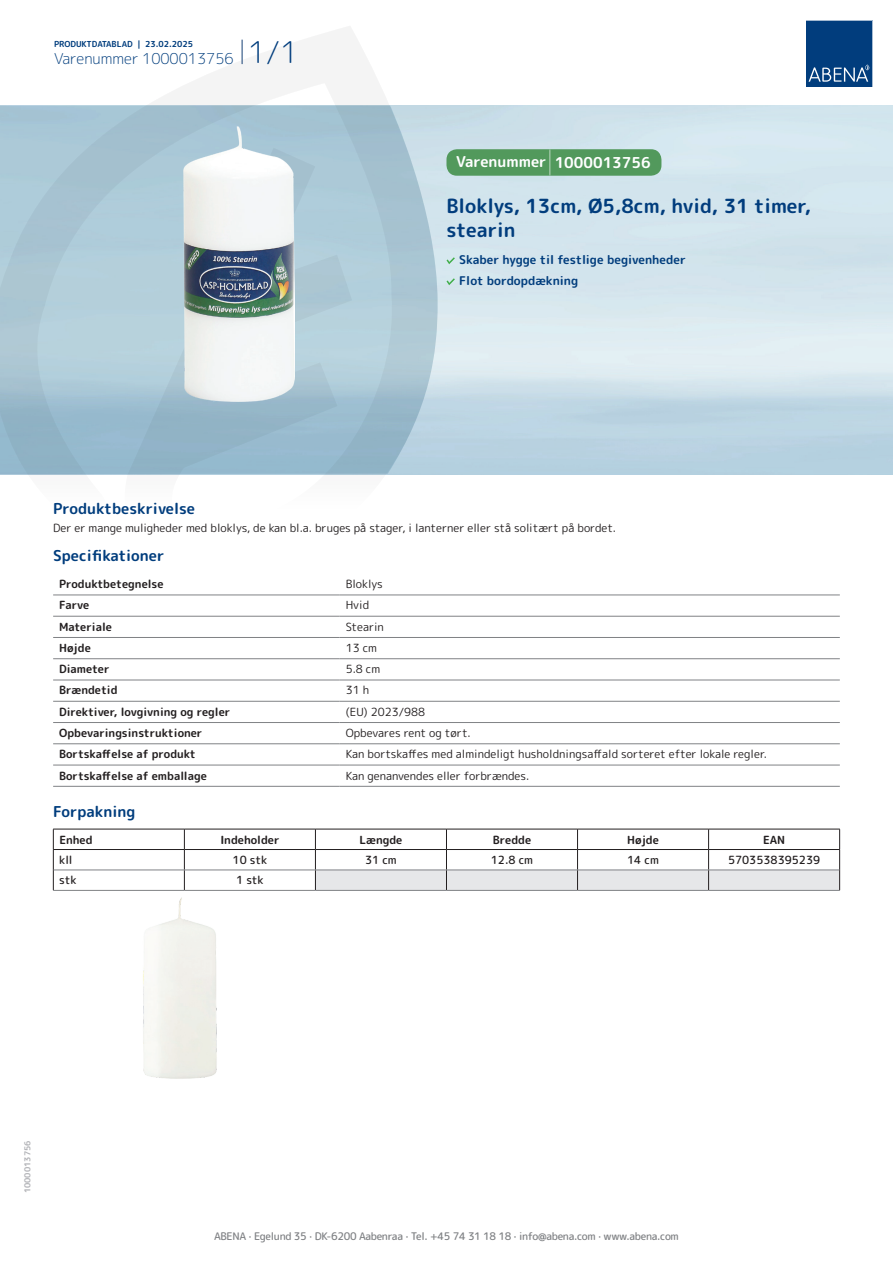
<style>
.page{position:relative;width:893px;height:1263px;background:#fff}
.page>*{position:absolute;margin:0;border:0;box-sizing:border-box;transform-origin:0 0}
.t1{font:700 19.5px/24px "Rounded Mplus 1 c";color:#013d7d}
.t2{font:700 15px "Rounded Mplus 1 c";color:#013d7d}
.t3{font:300 15px "Rounded Mplus 1 c";color:#013d7d}
.t4{font:700 15px "Rounded Mplus 1 c";color:#fff}
.t5{font:700 12px/21px "Rounded Mplus 1 c";color:#013d7d}
.t6{font:11.25px "Rounded Mplus 1 c";color:#231f20}
.t7{font:700 11.25px "Rounded Mplus 1 c";color:#231f20}
.t8{font:500 11.25px "Rounded Mplus 1 c";color:#231f20}
.t9{font:500 10.5px "Rounded Mplus 1 c";letter-spacing:-.03em;color:#808285}
.t10{font:700 8.25px "Rounded Mplus 1 c";color:#013d7d}
.t11{font:700 8.25px "Rounded Mplus 1 c";color:#b2b3b7}
.s1{font-size:30px}
.s2{font-size:25.5px}
</style>
<div class="page">
<svg style="left:0;top:26px;width:439px;height:569px"></svg>
<svg style="left:0;top:106px;width:438px;height:368px;background:#a7c5d3"></svg>
<svg style="left:242px;top:40px;width:1px;height:24px"></svg>
<svg style="left:806px;top:20px;width:67px;height:67px;background:#144b86"></svg>
<img style="left:184px;top:127px;width:110px;height:275px">
<hr style="left:53px;top:595px;width:287px;height:1px;background:#808285">
<hr style="left:340px;top:595px;width:500px;height:1px;background:#808285">
<hr style="left:53px;top:616px;width:287px;height:1px;background:#808285">
<hr style="left:340px;top:616px;width:500px;height:1px;background:#808285">
<hr style="left:53px;top:637px;width:287px;height:1px;background:#808285">
<hr style="left:340px;top:637px;width:500px;height:1px;background:#808285">
<hr style="left:53px;top:658px;width:287px;height:1px;background:#808285">
<hr style="left:340px;top:658px;width:500px;height:1px;background:#808285">
<hr style="left:53px;top:680px;width:287px;height:1px;background:#808285">
<hr style="left:340px;top:680px;width:500px;height:1px;background:#808285">
<hr style="left:53px;top:701px;width:287px;height:1px;background:#808285">
<hr style="left:340px;top:701px;width:500px;height:1px;background:#808285">
<hr style="left:53px;top:722px;width:287px;height:1px;background:#808285">
<hr style="left:340px;top:722px;width:500px;height:1px;background:#808285">
<hr style="left:53px;top:743px;width:287px;height:1px;background:#808285">
<hr style="left:340px;top:743px;width:500px;height:1px;background:#808285">
<hr style="left:53px;top:765px;width:287px;height:1px;background:#808285">
<hr style="left:340px;top:765px;width:500px;height:1px;background:#808285">
<hr style="left:53px;top:786px;width:287px;height:1px;background:#808285">
<hr style="left:340px;top:786px;width:500px;height:1px;background:#808285">
<hr style="left:53px;top:829px;width:131px;height:1px;background:#231f20">
<hr style="left:184px;top:829px;width:131px;height:1px;background:#231f20">
<hr style="left:53px;top:849px;width:131px;height:1px;background:#231f20">
<hr style="left:184px;top:849px;width:131px;height:1px;background:#231f20">
<svg style="left:53px;top:829px;width:1px;height:61px"></svg>
<svg style="left:184px;top:829px;width:1px;height:61px"></svg>
<svg style="left:315px;top:829px;width:525px;height:61px"></svg>
<hr style="left:54px;top:870px;width:130px;height:1px;background:#808285">
<hr style="left:184px;top:870px;width:131px;height:1px;background:#808285">
<hr style="left:315px;top:870px;width:131px;height:1px;background:#808285">
<hr style="left:446px;top:870px;width:131px;height:1px;background:#808285">
<hr style="left:577px;top:870px;width:132px;height:1px;background:#808285">
<hr style="left:709px;top:870px;width:130px;height:1px;background:#808285">
<hr style="left:53px;top:890px;width:131px;height:1px;background:#808285">
<hr style="left:184px;top:890px;width:131px;height:1px;background:#808285">
<hr style="left:315px;top:890px;width:131px;height:1px;background:#808285">
<hr style="left:446px;top:890px;width:131px;height:1px;background:#808285">
<hr style="left:577px;top:890px;width:132px;height:1px;background:#808285">
<hr style="left:709px;top:890px;width:131px;height:1px;background:#808285">
<img style="left:143px;top:897px;width:74px;height:182px">
<svg style="left:446px;top:257px;width:9px;height:7px"></svg>
<svg style="left:446px;top:278px;width:9px;height:7px"></svg>
<div style="left:446px;top:149px;width:215px;height:27px;background:#52995c;border-radius:10px"></div>
<p class="t10" style="left:54px;top:38px;width:141px">PRODUKTDATABLAD | 23.02.2025</p>
<h2 class="t3" style="left:54px;top:48px;width:246px">Varenummer 1000013756 <span class="s1">1/1</span></h2>
<h2 class="t4" style="left:456px;top:152px;width:196px">Varenummer <span class="s2">|</span> 1000013756</h2>
<h1 class="t1" style="left:446px;top:194px;width:366px">Bloklys, 13cm, Ø5,8cm, hvid, 31 timer, stearin</h1>
<p class="t5" style="left:459px;top:249px;width:228px">Skaber hygge til festlige begivenheder<br>Flot bordopdækning</p>
<h2 class="t2" style="left:53px;top:498px;width:143px">Produktbeskrivelse</h2>
<p class="t6" style="left:53px;top:520px;width:564px">Der er mange muligheder med bloklys, de kan bl.a. bruges på stager, i lanterner eller stå solitært på bordet.</p>
<h2 class="t2" style="left:53px;top:545px;width:113px">Specifikationer</h2>
<p class="t7" style="left:59px;top:576px;width:106px">Produktbetegnelse</p>
<p class="t6" style="left:346px;top:576px;width:39px">Bloklys</p>
<p class="t7" style="left:59px;top:597px;width:32px">Farve</p>
<p class="t6" style="left:346px;top:597px;width:25px">Hvid</p>
<p class="t7" style="left:59px;top:618px;width:54px">Materiale</p>
<p class="t6" style="left:346px;top:618px;width:40px">Stearin</p>
<p class="t7" style="left:59px;top:640px;width:33px">Højde</p>
<p class="t6" style="left:346px;top:640px;width:33px">13 cm</p>
<p class="t7" style="left:59px;top:661px;width:52px">Diameter</p>
<p class="t6" style="left:346px;top:661px;width:36px">5.8 cm</p>
<p class="t7" style="left:59px;top:682px;width:60px">Brændetid</p>
<p class="t6" style="left:346px;top:682px;width:25px">31 h</p>
<p class="t7" style="left:59px;top:704px;width:173px">Direktiver, lovgivning og regler</p>
<p class="t6" style="left:346px;top:704px;width:81px">(EU) 2023/988</p>
<p class="t7" style="left:59px;top:725px;width:145px">Opbevaringsinstruktioner</p>
<p class="t6" style="left:346px;top:725px;width:127px">Opbevares rent og tørt.</p>
<p class="t7" style="left:59px;top:746px;width:138px">Bortskaffelse af produkt</p>
<p class="t6" style="left:346px;top:746px;width:423px">Kan bortskaffes med almindeligt husholdningsaffald sorteret efter lokale regler.</p>
<p class="t7" style="left:59px;top:767px;width:149px">Bortskaffelse af emballage</p>
<p class="t6" style="left:346px;top:767px;width:185px">Kan genanvendes eller forbrændes.</p>
<h2 class="t2" style="left:53px;top:800px;width:84px">Forpakning</h2>
<p class="t7" style="left:59px;top:831px;width:35px">Enhed</p>
<p class="t7" style="left:220px;top:831px;width:61px">Indeholder</p>
<p class="t7" style="left:359px;top:831px;width:44px">Længde</p>
<p class="t7" style="left:493px;top:831px;width:40px">Bredde</p>
<p class="t7" style="left:627px;top:831px;width:33px">Højde</p>
<p class="t7" style="left:763px;top:831px;width:24px">EAN</p>
<p class="t8" style="left:59px;top:852px;width:15px">kll</p>
<p class="t8" style="left:233px;top:852px;width:36px">10 stk</p>
<p class="t8" style="left:365px;top:852px;width:33px">31 cm</p>
<p class="t8" style="left:491px;top:852px;width:44px">12.8 cm</p>
<p class="t8" style="left:627px;top:852px;width:33px">14 cm</p>
<p class="t8" style="left:728px;top:852px;width:94px">5703538395239</p>
<p class="t8" style="left:59px;top:872px;width:19px">stk</p>
<p class="t8" style="left:236px;top:872px;width:29px">1 stk</p>
<p class="t11" style="left:22px;top:1193px;width:54px;rotate:-90deg">1000013756</p>
<p class="t9" style="left:214px;top:1229px;width:466px">ABENA · Egelund 35 · DK-6200 Aabenraa · Tel. +45 74 31 18 18 · info@abena.com · www.abena.com</p>
</div>
